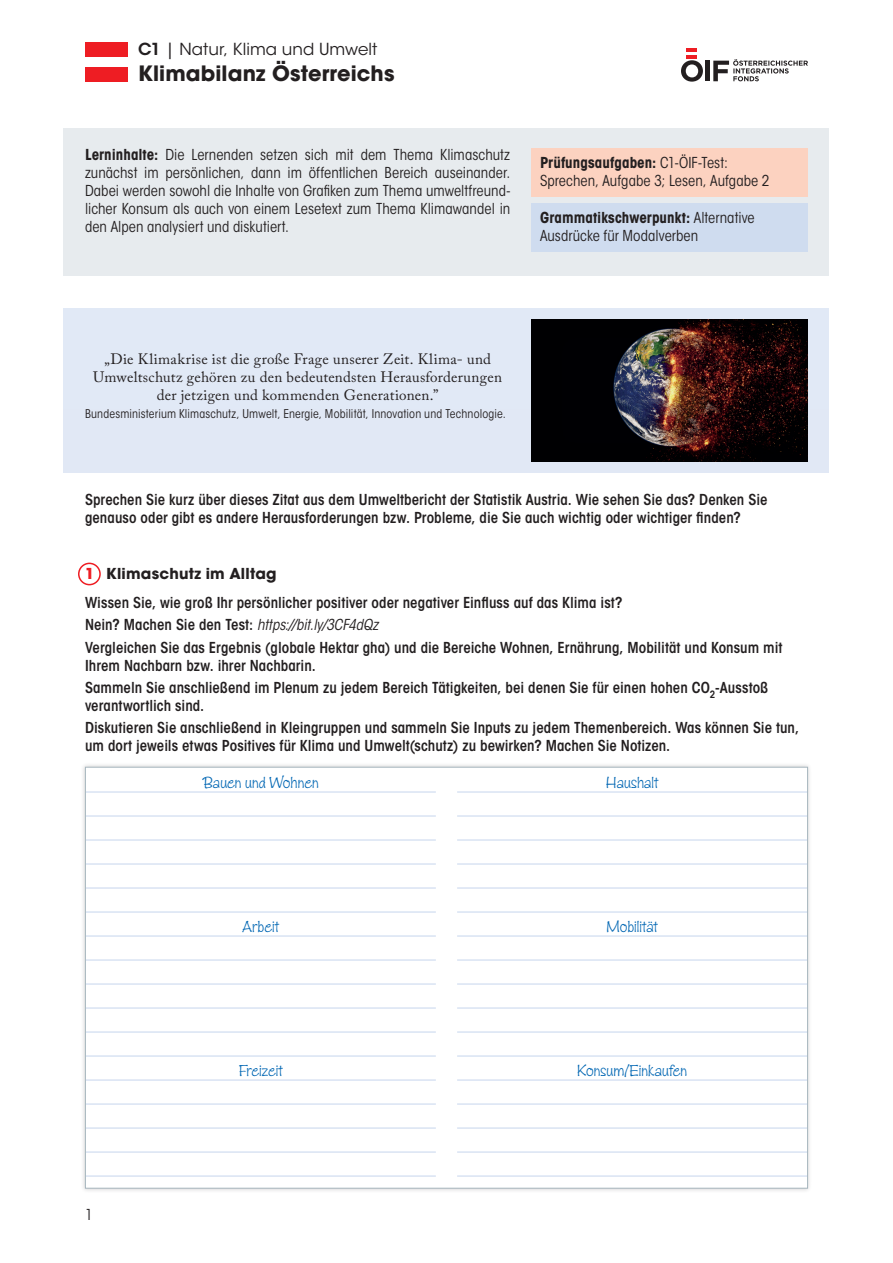
<style>
.page{position:relative;width:893px;height:1263px;background:#fff}
.page>*{position:absolute;margin:0;border:0;box-sizing:border-box;transform-origin:0 0}
.t1{font:700 21px "ITC Avant Garde Std";letter-spacing:.005em;color:#231f20}
.t2{font:16.5px "Zipty Do Std";letter-spacing:.005em;color:#0166b3}
.t3{font:16.5px "ITC Avant Garde Std";color:#231f20}
.t4{font:600 condensed 15px/22.2px "ITC Avant Garde Std";letter-spacing:.005em;color:#231f20}
.t5{font:condensed 15px/18px "ITC Avant Garde Std";letter-spacing:.005em;color:#231f20}
.t6{font:15px/18px "Adobe Caslon Pro";letter-spacing:.015em;color:#231f20;text-align:center}
.t7{font:condensed 12px "ITC Avant Garde Std";letter-spacing:.01em;color:#231f20}
.s1{font-weight:600}
.s2{font-weight:700}
.s3{font-weight:700;font-stretch:normal;color:#ee1d23}
.s4{font-weight:700;font-stretch:normal}
.s5{font-weight:400;font-style:italic}
</style>
<div class="page">
<svg style="left:681px;top:60px;width:22px;height:22px"></svg>
<div style="left:705px;top:61px;width:5px;height:20px;background:#231f20"></div>
<hr style="left:686px;top:55px;width:11px;height:4px;background:#ee1d23">
<svg style="left:686px;top:49px;width:11px;height:3px"></svg>
<svg style="left:713px;top:59px;width:95px;height:22px"></svg>
<div style="left:85px;top:67px;width:43px;height:14px;background:#ee1d23"></div>
<div style="left:85px;top:43px;width:43px;height:14px;background:#ee1d23"></div>
<div style="left:64px;top:128px;width:765px;height:129px;background:#e7ebee"></div>
<div style="left:64px;top:218px;width:765px;height:57px;background:#e7ebee"></div>
<div style="left:64px;top:308px;width:765px;height:104px;background:#e1e9f6"></div>
<div style="left:64px;top:410px;width:765px;height:63px;background:#e1e8f5"></div>
<div style="left:80px;top:762px;width:733px;height:431px;background:#231f20;opacity:.2"></div>
<div style="left:85px;top:767px;width:722px;height:421px;background:#fff"></div>
<hr style="left:86px;top:792px;width:350px;height:1px;background:#c6d5ed">
<hr style="left:86px;top:816px;width:350px;height:1px;background:#c6d5ed">
<hr style="left:86px;top:840px;width:350px;height:1px;background:#c6d5ed">
<hr style="left:86px;top:864px;width:350px;height:1px;background:#c6d5ed">
<hr style="left:86px;top:888px;width:350px;height:1px;background:#c6d5ed">
<hr style="left:86px;top:912px;width:350px;height:1px;background:#c6d5ed">
<hr style="left:86px;top:936px;width:350px;height:1px;background:#c6d5ed">
<hr style="left:86px;top:960px;width:350px;height:1px;background:#c6d5ed">
<hr style="left:86px;top:984px;width:350px;height:1px;background:#c6d5ed">
<hr style="left:86px;top:1008px;width:350px;height:1px;background:#c6d5ed">
<hr style="left:86px;top:1032px;width:350px;height:1px;background:#c6d5ed">
<hr style="left:86px;top:1056px;width:350px;height:1px;background:#c6d5ed">
<hr style="left:86px;top:1080px;width:350px;height:1px;background:#c6d5ed">
<hr style="left:86px;top:1104px;width:350px;height:1px;background:#c6d5ed">
<hr style="left:86px;top:1128px;width:350px;height:1px;background:#c6d5ed">
<hr style="left:86px;top:1152px;width:350px;height:1px;background:#c6d5ed">
<hr style="left:86px;top:1176px;width:350px;height:1px;background:#c6d5ed">
<hr style="left:457px;top:792px;width:350px;height:1px;background:#c6d5ed">
<hr style="left:457px;top:816px;width:350px;height:1px;background:#c6d5ed">
<hr style="left:457px;top:840px;width:350px;height:1px;background:#c6d5ed">
<hr style="left:457px;top:864px;width:350px;height:1px;background:#c6d5ed">
<hr style="left:457px;top:888px;width:350px;height:1px;background:#c6d5ed">
<hr style="left:457px;top:912px;width:350px;height:1px;background:#c6d5ed">
<hr style="left:457px;top:936px;width:350px;height:1px;background:#c6d5ed">
<hr style="left:457px;top:960px;width:350px;height:1px;background:#c6d5ed">
<hr style="left:457px;top:984px;width:350px;height:1px;background:#c6d5ed">
<hr style="left:457px;top:1008px;width:350px;height:1px;background:#c6d5ed">
<hr style="left:457px;top:1032px;width:350px;height:1px;background:#c6d5ed">
<hr style="left:457px;top:1056px;width:350px;height:1px;background:#c6d5ed">
<hr style="left:457px;top:1080px;width:350px;height:1px;background:#c6d5ed">
<hr style="left:457px;top:1104px;width:350px;height:1px;background:#c6d5ed">
<hr style="left:457px;top:1128px;width:350px;height:1px;background:#c6d5ed">
<hr style="left:457px;top:1152px;width:350px;height:1px;background:#c6d5ed">
<hr style="left:457px;top:1176px;width:350px;height:1px;background:#c6d5ed">
<img style="left:531px;top:319px;width:277px;height:142px">
<div style="left:78px;top:563px;width:23px;height:22px;border:2px solid #ee1d23;border-radius:50%"></div>
<div style="left:531px;top:149px;width:277px;height:48px;background:#fcd2c0"></div>
<div style="left:531px;top:204px;width:277px;height:48px;background:#cfdcef"></div>
<p class="t3" style="left:138px;top:39px;width:241px"><span class="s1">C1</span> | Natur, Klima und Umwelt</p>
<h1 class="t1" style="left:138px;top:60px;width:258px">Klimabilanz Österreichs</h1>
<p class="t5" style="left:85px;top:146px;width:427px;text-align:justify"><span class="s2">Lerninhalte:</span> Die Lernenden setzen sich mit dem Thema Klimaschutz zunächst im persönlichen, dann im öffentlichen Bereich auseinander.<br>Dabei werden sowohl die Inhalte von Grafiken zum Thema umweltfreund&shy;licher Konsum als auch von einem Lesetext zum Thema Klimawandel in den Alpen analysiert und diskutiert.</p>
<p class="t5" style="left:540px;top:154px;width:231px"><span class="s2">Prüfungsaufgaben:</span> C1-ÖIF-Test:<br>Sprechen, Aufgabe 3; Lesen, Aufgabe 2</p>
<p class="t5" style="left:540px;top:209px;width:216px"><span class="s2">Grammatikschwerpunkt:</span> Alternative<br>Ausdrücke für Modalverben</p>
<p class="t6" style="left:93px;top:350px;width:410px">„Die Klimakrise ist die große Frage unserer Zeit. Klima- und<br>Umweltschutz gehören zu den bedeutendsten Herausforderungen der jetzigen und kommenden Generationen.”</p>
<p class="t7" style="left:85px;top:407px;width:422px">Bundesministerium Klimaschutz, Umwelt, Energie, Mobilität, Innovation und Technologie.</p>
<p class="t4" style="left:85px;top:491px;width:684px;line-height:18px">Sprechen Sie kurz über dieses Zitat aus dem Umweltbericht der Statistik Austria. Wie sehen Sie das? Denken Sie genauso oder gibt es andere Herausforderungen bzw. Probleme, die Sie auch wichtig oder wichtiger finden?</p>
<p class="t4" style="left:85px;top:560px;width:539px;line-height:28.7px"><span class="s3">1</span> <span class="s4">Klimaschutz im Alltag<br></span>Wissen Sie, wie groß Ihr persönlicher positiver oder negativer Einfluss auf das Klima ist?</p>
<p class="t4" style="left:85px;top:614px;width:699px">Nein? Machen Sie den Test: <span class="s5">https://bit.ly/3CF4dQz<br></span>Vergleichen Sie das Ergebnis (globale Hektar gha) und die Bereiche Wohnen, Ernährung, Mobilität und Konsum mit</p>
<p class="t4" style="left:85px;top:654px;width:685px">Ihrem Nachbarn bzw. ihrer Nachbarin.<br>Sammeln Sie anschließend im Plenum zu jedem Bereich Tätigkeiten, bei denen Sie für einen hohen CO<sub>2</sub>-Ausstoß</p>
<p class="t4" style="left:85px;top:694px;width:715px">verantwortlich sind.<br>Diskutieren Sie anschließend in Kleingruppen und sammeln Sie Inputs zu jedem Themenbereich. Was können Sie tun,</p>
<p class="t4" style="left:85px;top:734px;width:587px">um dort jeweils etwas Positives für Klima und Umwelt(schutz) zu bewirken? Machen Sie Notizen.</p>
<p class="t2" style="left:203px;top:772px;width:118px">Bauen und Wohnen</p>
<p class="t2" style="left:606px;top:772px;width:54px">Haushalt</p>
<p class="t5" style="left:85px;top:1206px;width:9px">1</p>
<p class="t2" style="left:243px;top:916px;width:38px">Arbeit</p>
<p class="t2" style="left:239px;top:1060px;width:46px">Freizeit</p>
<p class="t2" style="left:606px;top:916px;width:53px">Mobilität</p>
<p class="t2" style="left:577px;top:1060px;width:111px">Konsum/Einkaufen</p>
</div>
